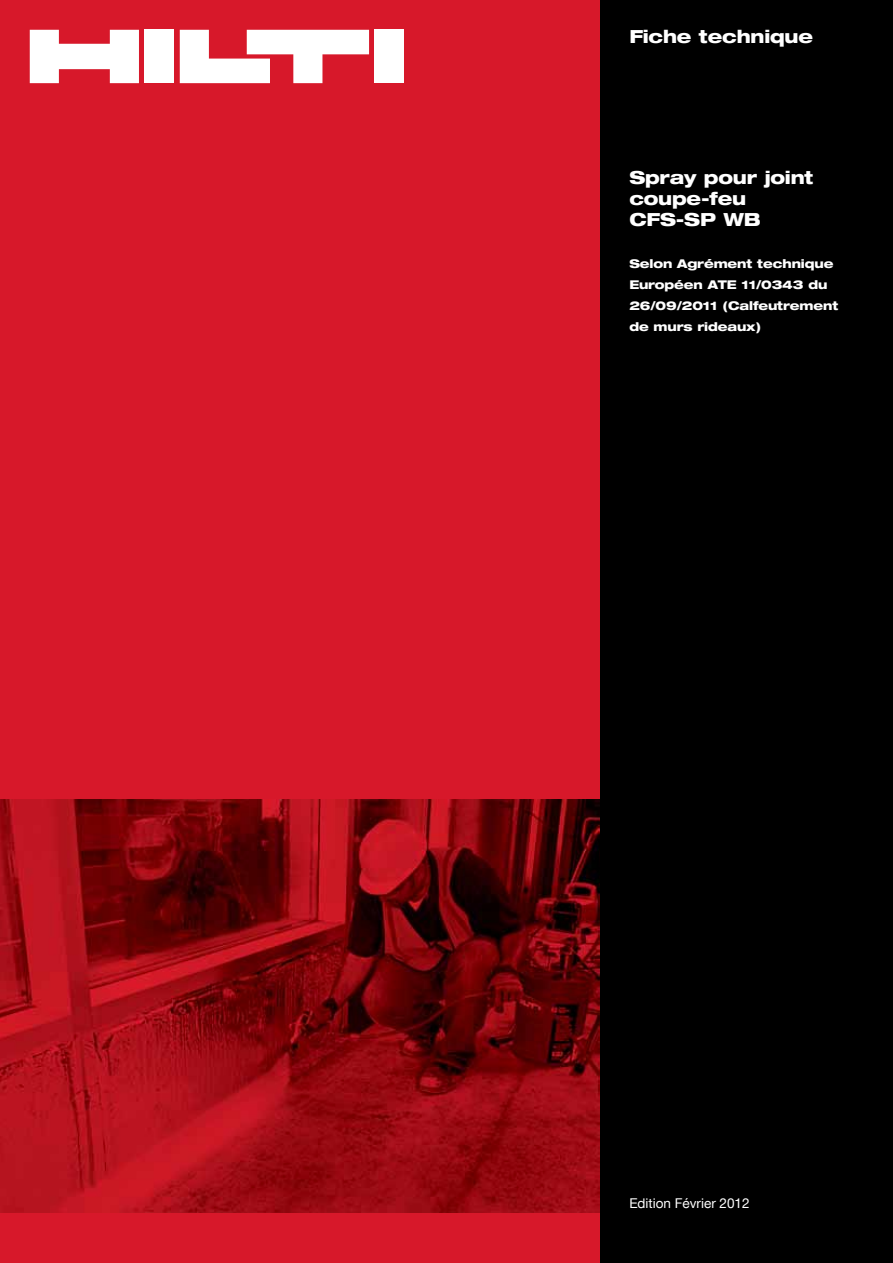
<style>
.page{position:relative;width:893px;height:1263px;background:#fff}
.page>*{position:absolute;margin:0;border:0;box-sizing:border-box;transform-origin:0 0}
.t1{font:800 expanded 18px/21px "Hilti";letter-spacing:-.01em;color:#fff}
.t2{font:13.5px "Hilti";color:#fff}
.t3{font:800 expanded 12px/21px "Hilti";letter-spacing:-.01em;color:#fff}
</style>
<div class="page">
<div style="left:600px;top:0;width:293px;height:1263px;background:#000"></div>
<div style="left:0;top:0;width:600px;height:1263px;background:#d7182a"></div>
<div style="left:145px;top:30px;width:29px;height:53px;background:#fff"></div>
<div style="left:375px;top:30px;width:29px;height:53px;background:#fff"></div>
<svg style="left:30px;top:30px;width:115px;height:53px"></svg>
<svg style="left:180px;top:30px;width:189px;height:53px"></svg>
<img style="left:0;top:799px;width:600px;height:413px">
<h1 class="t1" style="left:629px;top:26px;width:185px">Fiche technique</h1>
<h1 class="t1" style="left:629px;top:166px;width:186px">Spray pour joint coupe-feu<br>CFS-SP WB</h1>
<p class="t3" style="left:629px;top:253px;width:211px">Selon Agrément technique<br>Européen ATE 11/0343 du<br>26/09/2011 (Calfeutrement de murs rideaux)</p>
<p class="t2" style="left:629px;top:1193px;width:122px">Edition Février 2012</p>
</div>
